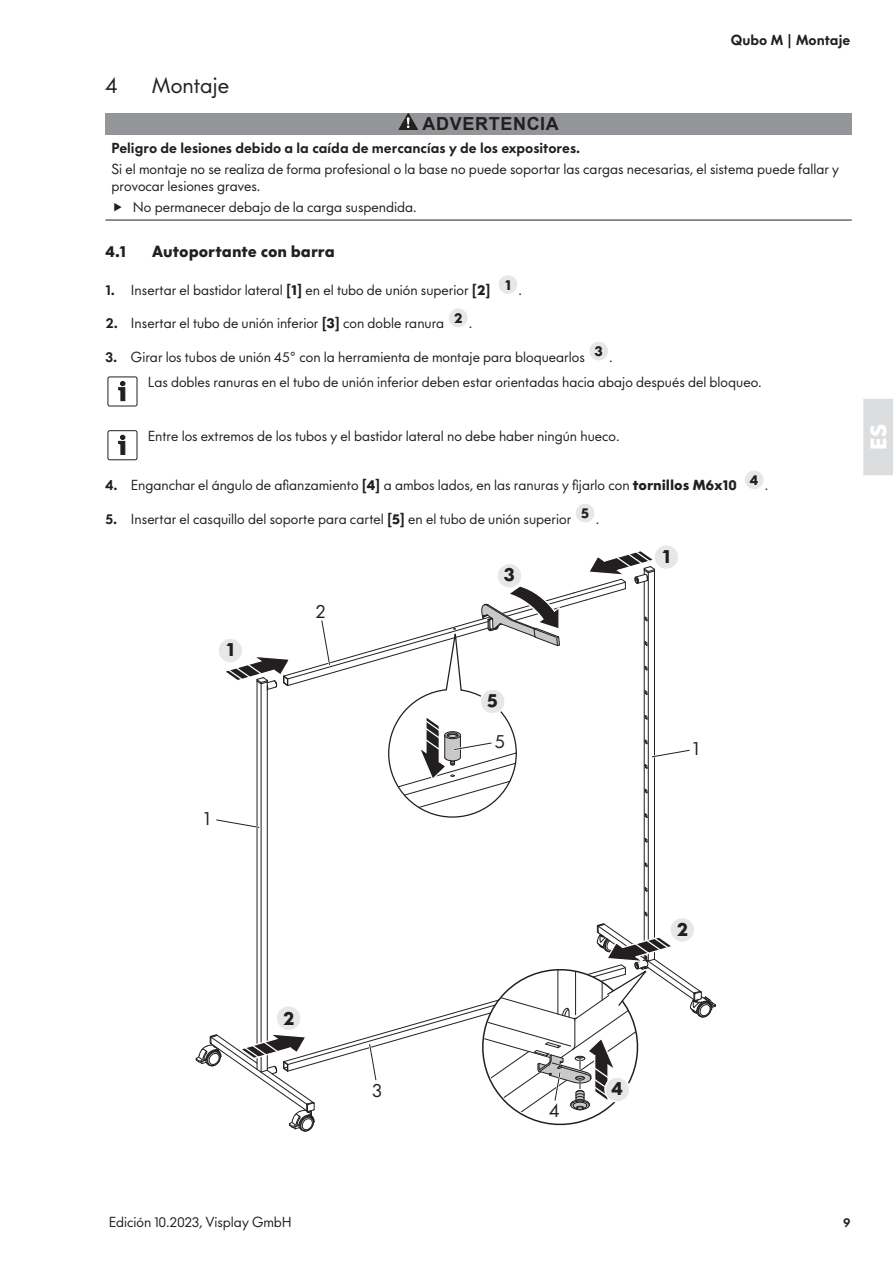
<style>
.page{position:relative;width:893px;height:1263px;background:#fff}
.page>*{position:absolute;margin:0;border:0;box-sizing:border-box;transform-origin:0 0}
.t1{font:21px "V Futura";letter-spacing:.005em;color:#231f20}
.t2{font:700 21px "V Futura";color:#fff}
.t3{font:700 18px "Arial";letter-spacing:.035em;color:#231f20}
.t4{font:700 18px "V Futura";color:#231f20}
.t5{font:18px "V Futura";color:#231f20}
.t6{font:700 15px "V Futura";color:#231f20}
.t7{font:13.5px/16.5px "V Futura";color:#231f20}
.t8{font:800 13.5px "V Futura";color:#231f20}
.t9{font:800 12px "V Futura";color:#231f20}
.s1{font-weight:800}
.s2{font-weight:700}
</style>
<div class="page">
<div style="left:105px;top:113px;width:747px;height:21px;background:#939598"></div>
<hr style="left:105px;top:220px;width:747px;height:1px;background:#231f20">
<svg style="left:398px;top:113px;width:20px;height:17px"></svg>
<div style="left:498px;top:275px;width:20px;height:20px;background:#e6e7e9;border-radius:50%"></div>
<div style="left:497px;top:274px;width:22px;height:21px;border:1px solid #fff;border-radius:50%"></div>
<div style="left:448px;top:308px;width:20px;height:20px;background:#e6e7e9;border-radius:50%"></div>
<div style="left:448px;top:307px;width:21px;height:21px;border:1px solid #fff;border-radius:50%"></div>
<div style="left:589px;top:341px;width:20px;height:20px;background:#e6e7e9;border-radius:50%"></div>
<div style="left:588px;top:340px;width:21px;height:22px;border:1px solid #fff;border-radius:50%"></div>
<svg style="left:118px;top:381px;width:8px;height:21px"></svg>
<div style="left:108px;top:377px;width:29px;height:29px;border:1px solid #231f20;border-radius:2px"></div>
<svg style="left:118px;top:435px;width:8px;height:20px"></svg>
<div style="left:108px;top:430px;width:29px;height:30px;border:1px solid #231f20;border-radius:2px"></div>
<div style="left:744px;top:470px;width:20px;height:20px;background:#e6e7e9;border-radius:50%"></div>
<div style="left:743px;top:469px;width:22px;height:21px;border:1px solid #fff;border-radius:50%"></div>
<div style="left:575px;top:503px;width:20px;height:20px;background:#e6e7e9;border-radius:50%"></div>
<div style="left:574px;top:502px;width:22px;height:22px;border:1px solid #fff;border-radius:50%"></div>
<svg style="left:653px;top:544px;width:26px;height:26px"></svg>
<svg style="left:195px;top:549px;width:521px;height:583px"></svg>
<svg style="left:863px;top:399px;width:30px;height:76px"></svg>
<div style="left:867px;top:401px;width:23px;height:71px;background:#dcdddf"></div>
<div style="left:866px;top:401px;width:25px;height:72px;border:1px solid #dcdddf"></div>
<h1 class="t1" style="left:105px;top:72px;width:13px">4</h1>
<h1 class="t1" style="left:152px;top:72px;width:78px">Montaje</h1>
<p class="t8" style="left:731px;top:31px;width:121px">Qubo M | Montaje</p>
<h2 class="t3" style="left:423px;top:111px;width:138px">ADVERTENCIA</h2>
<p class="t8" style="left:112px;top:139px;width:470px">Peligro de lesiones debido a la caída de mercancías y de los expositores.</p>
<p class="t7" style="left:112px;top:161px;width:729px">Si el montaje no se realiza de forma profesional o la base no puede soportar las cargas necesarias, el sistema puede fallar y provocar lesiones graves.</p>
<p class="t7" style="left:133px;top:198px;width:285px">No permanecer debajo de la carga suspendida.</p>
<p class="t6" style="left:105px;top:242px;width:22px">4.1</p>
<p class="t6" style="left:152px;top:242px;width:184px">Autoportante con barra</p>
<p class="t7" style="left:105px;top:282px;width:418px"><span class="s1">1.</span> Insertar el bastidor lateral <span class="s2">[1]</span> en el tubo de unión superior <span class="s2">[2] </span><sup>1</sup> .</p>
<p class="t7" style="left:105px;top:315px;width:368px"><span class="s1">2.</span> Insertar el tubo de unión inferior <span class="s2">[3]</span> con doble ranura <sup>2</sup> .</p>
<p class="t7" style="left:148px;top:344px;width:615px;line-height:25.5px;text-indent:-43px"><span class="s1">3.</span> Girar los tubos de unión 45° con la herramienta de montaje para bloquearlos <sup>3</sup> .<br>Las dobles ranuras en el tubo de unión inferior deben estar orientadas hacia abajo después del bloqueo.</p>
<p class="t7" style="left:148px;top:428px;width:473px">Entre los extremos de los tubos y el bastidor lateral no debe haber ningún hueco.</p>
<p class="t7" style="left:105px;top:477px;width:664px"><span class="s1">4.</span> Enganchar el ángulo de afianzamiento <span class="s2">[4]</span> a ambos lados, en las ranuras y fijarlo con <span class="s2">tornillos M6x10 </span><sup>4</sup> .</p>
<p class="t7" style="left:105px;top:511px;width:495px"><span class="s1">5.</span> Insertar el casquillo del soporte para cartel <span class="s2">[5]</span> en el tubo de unión superior <sup>5</sup> .</p>
<h2 class="t4" style="left:226px;top:637px;width:9px">1</h2>
<h2 class="t5" style="left:316px;top:600px;width:11px">2</h2>
<h2 class="t4" style="left:504px;top:562px;width:12px">3</h2>
<h2 class="t4" style="left:487px;top:688px;width:12px">5</h2>
<h2 class="t5" style="left:495px;top:730px;width:11px">5</h2>
<h2 class="t4" style="left:662px;top:544px;width:9px">1</h2>
<h2 class="t5" style="left:693px;top:737px;width:7px">1</h2>
<h1 class="t2" style="left:865px;top:450px;width:27px;rotate:-90deg">ES</h1>
<h2 class="t5" style="left:204px;top:807px;width:7px">1</h2>
<h2 class="t4" style="left:283px;top:1006px;width:13px">2</h2>
<h2 class="t5" style="left:373px;top:1079px;width:11px">3</h2>
<h2 class="t4" style="left:676px;top:917px;width:13px">2</h2>
<h2 class="t5" style="left:549px;top:1099px;width:12px">4</h2>
<h2 class="t4" style="left:612px;top:1076px;width:13px">4</h2>
<p class="t7" style="left:109px;top:1214px;width:185px">Edición 10.2023, Visplay GmbH</p>
<p class="t9" style="left:843px;top:1214px;width:9px">9</p>
</div>
